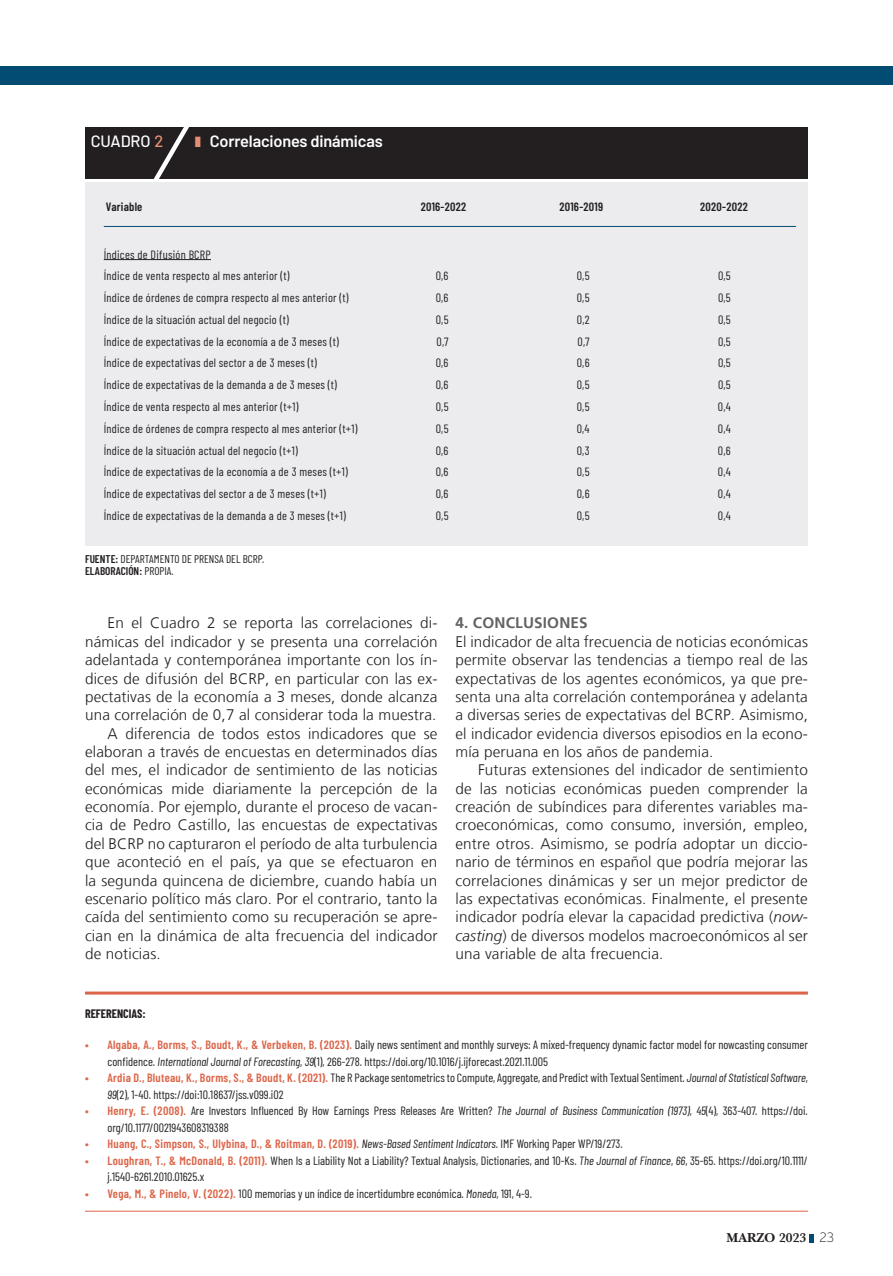
<style>
.page{position:relative;width:893px;height:1276px;background:#fff}
.page>*{position:absolute;margin:0;border:0;box-sizing:border-box;transform-origin:0 0}
.t1{font:600 16.35px "Barlow";letter-spacing:-.01em;color:#fff}
.t2{font:500 16.35px "Barlow";letter-spacing:-.01em;color:#fff}
.NUEVO_PARRAFO{font:300 15.3px/18.3px "Frutiger LT";letter-spacing:.01em;color:#231f20;text-align:justify}
.PARRAFO_SIN_INDENTAD{font:300 15.3px/18.3px "Frutiger LT";letter-spacing:.01em;color:#231f20;text-align:justify}
.TITULO{font:700 15.3px "Frutiger LT";letter-spacing:.01em;color:#636366}
.t3{font:13.5px "New Baskerville Bold SC";color:#231f20}
.NUEVO_PARRAFO-2{font:12px/16.5px "Barlow Condensed";color:#231f20}
.NUEVO_PARRAFO-3{font:12px "Barlow Condensed";letter-spacing:.02em;color:#231f20}
.NUEVO_PARRAFO-4{font:600 12px "Barlow Condensed";letter-spacing:.025em;color:#dc6549}
.t4{font:600 12px "Barlow Condensed";letter-spacing:.02em;color:#231f20}
.t5{font:700 12px "Barlow Condensed";color:#231f20}
.t6{font:11.25px "Barlow Condensed";color:#231f20}
.t7{font:600 11.25px "Barlow Condensed";color:#231f20}
.s1{color:#e68e74}
.s2{font-weight:600}
.s3{font-weight:400}
.s4{font-style:italic}
.s5{font-weight:600;color:#dc6549}
.s6{font-weight:400;font-style:italic;color:#231f20}
.s7{font-weight:400;color:#231f20}
.s8{font-family:"Baskerville";font-weight:600}
.s9{font-family:"Interstate";font-weight:200}
</style>
<div class="page">
<svg style="left:809px;top:1234px;width:4px;height:8px"></svg>
<hr style="left:85px;top:991px;width:723px;height:3px;background:#dc6549">
<hr style="left:85px;top:1211px;width:723px;height:1px;background:#dc6549">
<div style="left:85px;top:127px;width:723px;height:51px;background:#231f20"></div>
<div style="left:85px;top:182px;width:723px;height:364px;background:#ececee"></div>
<hr style="left:104px;top:259px;width:107px;height:1px;background:#231f20">
<hr style="left:104px;top:226px;width:692px;height:1px;background:#014c70">
<div style="left:0;top:66px;width:893px;height:19px;background:#014c70"></div>
<svg style="left:154px;top:127px;width:35px;height:51px"></svg>
<p class="t2" style="left:91px;top:129px;width:74px">CUADRO <span class="s1">2</span></p>
<p class="t1" style="left:210px;top:129px;width:174px">Correlaciones dinámicas</p>
<p class="t4" style="left:106px;top:198px;width:38px">Variable</p>
<p class="t4" style="left:421px;top:198px;width:47px">2016-2022</p>
<p class="t4" style="left:559px;top:198px;width:45px">2016-2019</p>
<p class="t4" style="left:700px;top:198px;width:49px">2020-2022</p>
<p class="NUEVO_PARRAFO-3" style="left:104px;top:246px;width:108px">Índices de Difusión BCRP</p>
<p class="NUEVO_PARRAFO-3" style="left:104px;top:267px;width:187px">Índice de venta respecto al mes anterior (t)</p>
<p class="NUEVO_PARRAFO-2" style="left:436px;top:267px;width:14px">0,6</p>
<p class="NUEVO_PARRAFO-2" style="left:577px;top:267px;width:14px">0,5</p>
<p class="NUEVO_PARRAFO-2" style="left:718px;top:267px;width:14px">0,5</p>
<p class="NUEVO_PARRAFO-3" style="left:104px;top:289px;width:246px">Índice de órdenes de compra respecto al mes anterior (t)</p>
<p class="NUEVO_PARRAFO-2" style="left:436px;top:289px;width:14px">0,6</p>
<p class="NUEVO_PARRAFO-2" style="left:577px;top:289px;width:14px">0,5</p>
<p class="NUEVO_PARRAFO-2" style="left:718px;top:289px;width:14px">0,5</p>
<p class="NUEVO_PARRAFO-3" style="left:104px;top:311px;width:187px">Índice de la situación actual del negocio (t)</p>
<p class="NUEVO_PARRAFO-2" style="left:436px;top:310px;width:14px">0,5</p>
<p class="NUEVO_PARRAFO-2" style="left:577px;top:310px;width:14px">0,2</p>
<p class="NUEVO_PARRAFO-2" style="left:718px;top:310px;width:14px">0,5</p>
<p class="NUEVO_PARRAFO-3" style="left:104px;top:333px;width:237px">Índice de expectativas de la economía a de 3 meses (t)</p>
<p class="NUEVO_PARRAFO-2" style="left:437px;top:332px;width:14px">0,7</p>
<p class="NUEVO_PARRAFO-2" style="left:578px;top:332px;width:14px">0,7</p>
<p class="NUEVO_PARRAFO-2" style="left:718px;top:332px;width:14px">0,5</p>
<p class="NUEVO_PARRAFO-3" style="left:104px;top:354px;width:215px">Índice de expectativas del sector a de 3 meses (t)</p>
<p class="NUEVO_PARRAFO-2" style="left:436px;top:354px;width:14px">0,6</p>
<p class="NUEVO_PARRAFO-2" style="left:577px;top:354px;width:14px">0,6</p>
<p class="NUEVO_PARRAFO-2" style="left:718px;top:354px;width:14px">0,5</p>
<p class="NUEVO_PARRAFO-3" style="left:104px;top:376px;width:235px">Índice de expectativas de la demanda a de 3 meses (t)</p>
<p class="NUEVO_PARRAFO-2" style="left:436px;top:376px;width:14px">0,6</p>
<p class="NUEVO_PARRAFO-2" style="left:577px;top:376px;width:14px">0,5</p>
<p class="NUEVO_PARRAFO-2" style="left:718px;top:376px;width:14px">0,5</p>
<p class="NUEVO_PARRAFO-3" style="left:104px;top:398px;width:196px">Índice de venta respecto al mes anterior (t+1)</p>
<p class="NUEVO_PARRAFO-2" style="left:436px;top:397px;width:14px">0,5</p>
<p class="NUEVO_PARRAFO-2" style="left:577px;top:397px;width:14px">0,5</p>
<p class="NUEVO_PARRAFO-2" style="left:718px;top:397px;width:14px">0,4</p>
<p class="NUEVO_PARRAFO-3" style="left:104px;top:420px;width:255px">Índice de órdenes de compra respecto al mes anterior (t+1)</p>
<p class="NUEVO_PARRAFO-2" style="left:436px;top:419px;width:14px">0,5</p>
<p class="NUEVO_PARRAFO-2" style="left:577px;top:419px;width:14px">0,4</p>
<p class="NUEVO_PARRAFO-2" style="left:718px;top:419px;width:14px">0,4</p>
<p class="NUEVO_PARRAFO-3" style="left:104px;top:441px;width:195px">Índice de la situación actual del negocio (t+1)</p>
<p class="NUEVO_PARRAFO-2" style="left:436px;top:441px;width:14px">0,6</p>
<p class="NUEVO_PARRAFO-2" style="left:577px;top:441px;width:14px">0,3</p>
<p class="NUEVO_PARRAFO-2" style="left:718px;top:441px;width:14px">0,6</p>
<p class="NUEVO_PARRAFO-3" style="left:104px;top:463px;width:245px">Índice de expectativas de la economía a de 3 meses (t+1)</p>
<p class="NUEVO_PARRAFO-2" style="left:436px;top:463px;width:14px">0,6</p>
<p class="NUEVO_PARRAFO-2" style="left:577px;top:463px;width:14px">0,5</p>
<p class="NUEVO_PARRAFO-2" style="left:718px;top:463px;width:14px">0,4</p>
<p class="NUEVO_PARRAFO-3" style="left:104px;top:485px;width:223px">Índice de expectativas del sector a de 3 meses (t+1)</p>
<p class="NUEVO_PARRAFO-2" style="left:436px;top:484px;width:14px">0,6</p>
<p class="NUEVO_PARRAFO-2" style="left:577px;top:484px;width:14px">0,6</p>
<p class="NUEVO_PARRAFO-2" style="left:718px;top:484px;width:14px">0,4</p>
<p class="NUEVO_PARRAFO-3" style="left:104px;top:507px;width:243px">Índice de expectativas de la demanda a de 3 meses (t+1)</p>
<p class="NUEVO_PARRAFO-2" style="left:436px;top:506px;width:14px">0,5</p>
<p class="NUEVO_PARRAFO-2" style="left:577px;top:506px;width:14px">0,5</p>
<p class="NUEVO_PARRAFO-2" style="left:718px;top:506px;width:14px">0,4</p>
<p class="t6" style="left:85px;top:550px;width:181px"><span class="s2">FUENTE:</span> DEPARTAMENTO DE PRENSA DEL BCRP.</p>
<p class="t7" style="left:85px;top:563px;width:90px">ELABORACIÓN: <span class="s3">PROPIA.</span></p>
<p class="NUEVO_PARRAFO" style="left:85px;top:614px;width:354px;text-indent:22px">En el Cuadro 2 se reporta las correlaciones di&shy;námicas del indicador y se presenta una correlación adelantada y contemporánea importante con los ín&shy;dices de difusión del BCRP, en particular con las ex&shy;pectativas de la economía a 3 meses, donde alcanza una correlación de 0,7 al considerar toda la muestra.</p>
<p class="NUEVO_PARRAFO" style="left:85px;top:724px;width:354px;text-indent:22px">A diferencia de todos estos indicadores que se elaboran a través de encuestas en determinados días del mes, el indicador de sentimiento de las noticias económicas mide diariamente la percepción de la economía. Por ejemplo, durante el proceso de vacan&shy;cia de Pedro Castillo, las encuestas de expectativas del BCRP no capturaron el período de alta turbulencia que aconteció en el país, ya que se efectuaron en la segunda quincena de diciembre, cuando había un escenario político más claro. Por el contrario, tanto la caída del sentimiento como su recuperación se apre&shy;cian en la dinámica de alta frecuencia del indicador de noticias.</p>
<p class="TITULO" style="left:455px;top:614px;width:134px">4. CONCLUSIONES</p>
<p class="PARRAFO_SIN_INDENTAD" style="left:455px;top:632px;width:354px">El indicador de alta frecuencia de noticias económicas permite observar las tendencias a tiempo real de las expectativas de los agentes económicos, ya que pre&shy;senta una alta correlación contemporánea y adelanta a diversas series de expectativas del BCRP. Asimismo, el indicador evidencia diversos episodios en la econo&shy;mía peruana en los años de pandemia.</p>
<p class="NUEVO_PARRAFO" style="left:455px;top:761px;width:354px;text-indent:22px">Futuras extensiones del indicador de sentimiento de las noticias económicas pueden comprender la creación de subíndices para diferentes variables ma&shy;croeconómicas, como consumo, inversión, empleo, entre otros. Asimismo, se podría adoptar un diccio&shy;nario de términos en español que podría mejorar las correlaciones dinámicas y ser un mejor predictor de las expectativas económicas. Finalmente, el presente indicador podría elevar la capacidad predictiva (<span class="s4">now&shy;casting</span>) de diversos modelos macroeconómicos al ser una variable de alta frecuencia.</p>
<p class="t5" style="left:85px;top:1005px;width:62px">REFERENCIAS:</p>
<p class="NUEVO_PARRAFO-2" style="left:108px;top:1035px;width:702px;text-indent:-23px"><span class="s5">• Algaba, A., Borms, S., Boudt, K., &amp; Verbeken, B. (2023).</span> Daily news sentiment and monthly surveys: A mixed-frequency dynamic factor model for nowcasting consumer confidence. <span class="s4">International Journal of Forecasting</span>, <span class="s4">39</span>(1), 266-278. https://doi.org/10.1016/j.ijforecast.2021.11.005</p>
<p class="NUEVO_PARRAFO-2" style="left:108px;top:1068px;width:702px;text-indent:-23px"><span class="s5">• Ardia D., Bluteau, K., Borms, S., &amp; Boudt, K. (2021).</span> The R Package sentometrics to Compute, Aggregate, and Predict with Textual Sentiment. <span class="s4">Journal of Statistical Software</span>,<br><span class="s4">99</span>(2), 1-40. https://doi:10.18637/jss.v099.i02</p>
<p class="NUEVO_PARRAFO-2" style="left:108px;top:1101px;width:702px;text-indent:-23px"><span class="s5">• Henry, E. (2008).</span> Are Investors Influenced By How Earnings Press Releases Are Written? <span class="s4">The Journal of Business Communication (1973)</span>, <span class="s4">45</span>(4), 363-407. https://doi. org/10.1177/0021943608319388</p>
<p class="NUEVO_PARRAFO-4" style="left:85px;top:1135px;width:539px">• Huang, C., Simpson, S., Ulybina, D., &amp; Roitman, D. (2019). <span class="s6">News-Based Sentiment Indicators</span><span class="s7">. IMF Working Paper WP/19/273.</span></p>
<p class="NUEVO_PARRAFO-2" style="left:108px;top:1151px;width:702px;text-indent:-23px"><span class="s5">• Loughran, T., &amp; McDonald, B. (2011).</span> When Is a Liability Not a Liability? Textual Analysis, Dictionaries, and 10-Ks. <span class="s4">The Journal of Finance</span>, <span class="s4">66</span>, 35-65. https://doi.org/10.1111/ j.1540-6261.2010.01625.x</p>
<p class="NUEVO_PARRAFO-2" style="left:85px;top:1184px;width:449px"><span class="s5">• Vega, M., &amp; Pinelo, V. (2022).</span> 100 memorias y un índice de incertidumbre económica. <span class="s4">Moneda</span>, 191, 4-9.</p>
<p class="t3" style="left:726px;top:1230px;width:109px">MARZO <span class="s8">2023</span> <span class="s9">23</span></p>
</div>
